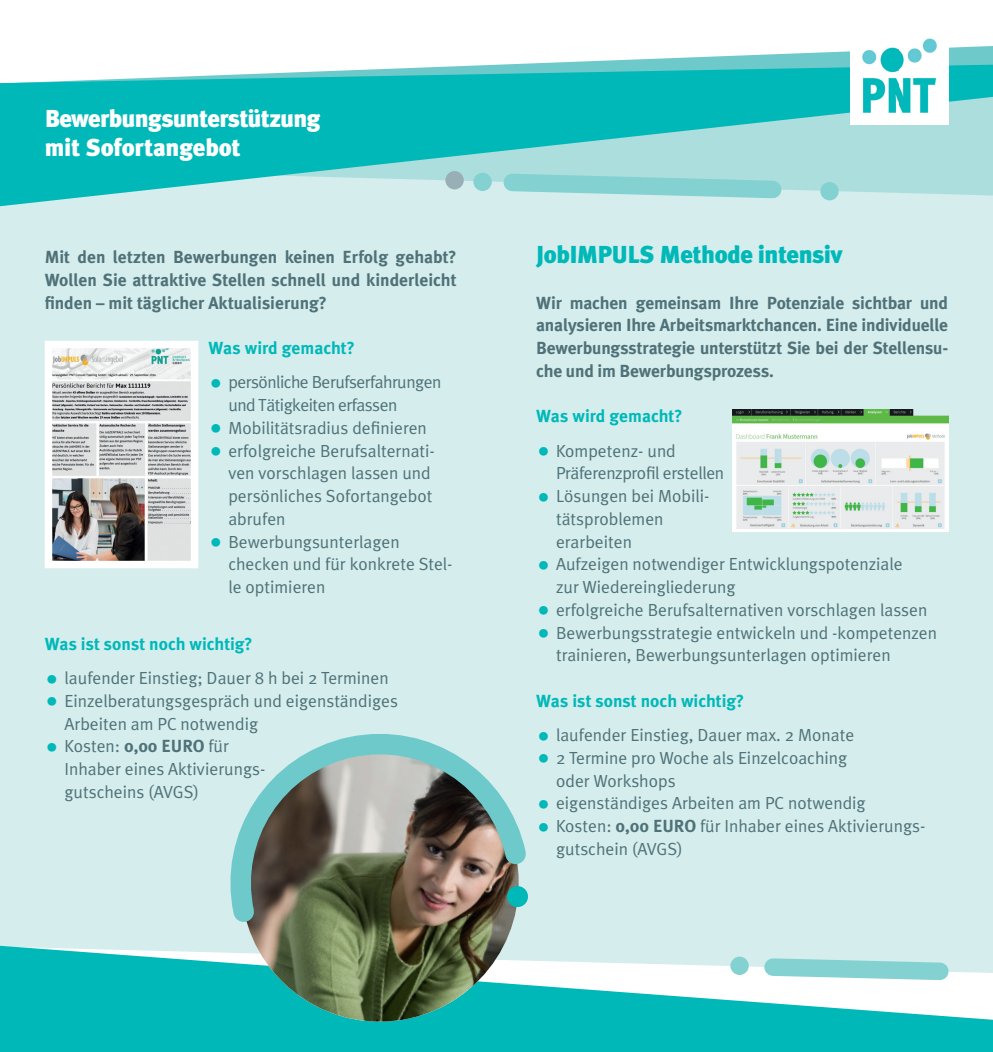
<style>
.page{position:relative;width:993px;height:1052px;background:#fff}
.page>*{position:absolute;margin:0;border:0;box-sizing:border-box;transform-origin:0 0}
.t1{font:900 24.5px/29.4px "Meta Plus";letter-spacing:-.025em;color:#fff}
.t2{font:900 24.5px "Meta Plus";letter-spacing:-.02em;color:#00b8b8}
.t3{font:17.5px/22.8px "Meta Plus Normal";color:#4f7177}
.t4{font:700 17.5px/22.8px "Meta Plus";letter-spacing:-.005em;color:#4f7177;text-align:justify}
.t5{font:700 17.5px "Meta Plus";color:#00b8b8}
.t6{font:17.5px/22.8px "Meta Plus Normal";letter-spacing:-.03em;color:#4f7177}
.t7{font:17.5px/22.8px "Meta Plus Normal";letter-spacing:-.02em;color:#4f7177}
.s1{font-size:24.5px;color:#00b8b8}
.s2{font-family:"Meta Plus";font-weight:700}
</style>
<div class="page">
<div style="left:0;top:92px;width:992px;height:960px;background:#d5eded"></div>
<svg style="left:491px;top:46px;width:501px;height:19px"></svg>
<svg style="left:0;top:65px;width:992px;height:141px;background:#49c9c9"></svg>
<svg style="left:0;top:945px;width:992px;height:107px;background:#45caca"></svg>
<div style="left:850px;top:26px;width:97px;height:98px;background:#fff"></div>
<img style="left:849px;top:38px;width:99px;height:85px">
<svg style="left:494px;top:164px;width:296px;height:42px"></svg>
<div style="left:473px;top:173px;width:18px;height:18px;background:#84d1d1;border-radius:50%"></div>
<svg style="left:754px;top:949px;width:203px;height:40px"></svg>
<div style="left:730px;top:956px;width:18px;height:19px;background:#84d1d1;border-radius:50%"></div>
<div style="left:445px;top:171px;width:18px;height:18px;background:#98afb5;border-radius:50%"></div>
<div style="left:820px;top:182px;width:18px;height:18px;background:#84d1d1;border-radius:50%"></div>
<img style="left:228px;top:936px;width:303px;height:98px">
<img style="left:230px;top:734px;width:296px;height:202px">
<svg style="left:506px;top:885px;width:22px;height:23px"></svg>
<img style="left:732px;top:409px;width:215px;height:123px">
<img style="left:54px;top:350px;width:135px;height:209px">
<div style="left:45px;top:341px;width:153px;height:227px;border:8px solid #fff"></div>
<h1 class="t1" style="left:45px;top:103px;width:277px">Bewerbungsunterstützung mit Sofortangebot</h1>
<p class="t4" style="left:45px;top:246px;width:413px">Mit den letzten Bewerbungen keinen Erfolg gehabt?<br>Wollen Sie attraktive Stellen schnell und kinderleicht finden – mit täglicher Aktualisierung?</p>
<p class="t5" style="left:208px;top:338px;width:148px">Was wird gemacht?</p>
<p class="t6" style="left:228px;top:371px;width:214px;text-indent:-19px"><span class="s1">•</span> persönliche Berufserfahrungen und Tätigkeiten erfassen</p>
<p class="t3" style="left:210px;top:416px;width:218px"><span class="s1">•</span> Mobilitätsradius definieren</p>
<p class="t3" style="left:228px;top:439px;width:208px;text-indent:-19px"><span class="s1">•</span> erfolgreiche Berufsalternati&shy;ven vorschlagen lassen und persönliches Sofortangebot abrufen</p>
<p class="t3" style="left:228px;top:530px;width:226px;text-indent:-19px"><span class="s1">•</span> Bewerbungsunterlagen checken und für konkrete Stel&shy;le optimieren</p>
<p class="t5" style="left:45px;top:634px;width:209px">Was ist sonst noch wichtig?</p>
<p class="t3" style="left:46px;top:666px;width:344px"><span class="s1">•</span> laufender Einstieg; Dauer 8 h bei 2 Terminen</p>
<p class="t3" style="left:64px;top:689px;width:335px;text-indent:-19px"><span class="s1">•</span> Einzelberatungsgespräch und eigenständiges<br>Arbeiten am PC notwendig</p>
<p class="t3" style="left:64px;top:735px;width:202px;text-indent:-19px"><span class="s1">•</span> Kosten: <span class="s2">0,00 EURO</span> für<br>Inhaber eines Aktivierungs&shy;gutscheins (AVGS)</p>
<h1 class="t2" style="left:536px;top:240px;width:309px">JobIMPULS Methode intensiv</h1>
<p class="t4" style="left:536px;top:291px;width:413px">Wir machen gemeinsam Ihre Potenziale sichtbar und analysieren Ihre Arbeitsmarktchancen. Eine individuelle Bewerbungsstrategie unterstützt Sie bei der Stellensu&shy;che und im Bewerbungsprozess.</p>
<p class="t5" style="left:536px;top:406px;width:148px">Was wird gemacht?</p>
<p class="t7" style="left:556px;top:439px;width:169px;text-indent:-19px"><span class="s1">•</span> Kompetenz- und<br>Präferenzprofil erstellen</p>
<p class="t3" style="left:556px;top:484px;width:155px;text-indent:-19px"><span class="s1">•</span> Lösungen bei Mobili&shy;tätsproblemen erarbeiten</p>
<p class="t3" style="left:556px;top:553px;width:348px;text-indent:-19px"><span class="s1">•</span> Aufzeigen notwendiger Entwicklungspotenziale zur Wiedereingliederung</p>
<p class="t3" style="left:537px;top:598px;width:391px"><span class="s1">•</span> erfolgreiche Berufsalternativen vorschlagen lassen</p>
<p class="t3" style="left:556px;top:621px;width:382px;text-indent:-19px"><span class="s1">•</span> Bewerbungsstrategie entwickeln und -kompetenzen trainieren, Bewerbungsunterlagen optimieren</p>
<p class="t5" style="left:536px;top:690px;width:209px">Was ist sonst noch wichtig?</p>
<p class="t3" style="left:537px;top:723px;width:318px"><span class="s1">•</span> laufender Einstieg, Dauer max. 2 Monate</p>
<p class="t3" style="left:556px;top:746px;width:292px;text-indent:-19px"><span class="s1">•</span> 2 Termine pro Woche als Einzelcoaching oder Workshops</p>
<p class="t3" style="left:537px;top:791px;width:329px"><span class="s1">•</span> eigenständiges Arbeiten am PC notwendig</p>
<p class="t3" style="left:556px;top:814px;width:370px;text-indent:-19px"><span class="s1">•</span> Kosten: <span class="s2">0,00 EURO</span> für Inhaber eines Aktivierungs&shy;gutschein (AVGS)</p>
</div>
